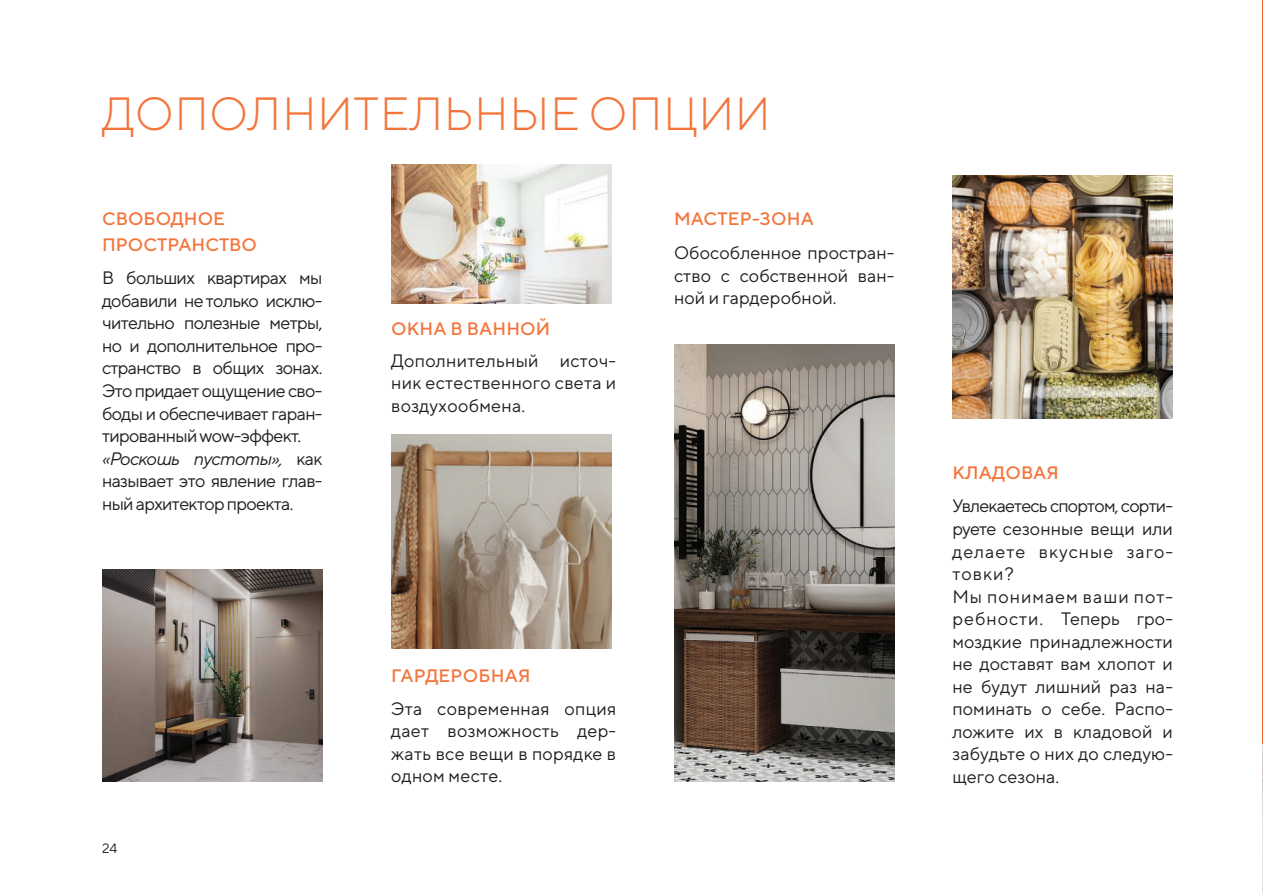
<style>
.page{position:relative;width:1263px;height:893px;background:#fff}
.page>*{position:absolute;margin:0;border:0;box-sizing:border-box;transform-origin:0 0}
.t1{font:300 46.5px "TT Norms";letter-spacing:.01em;color:#f3753c}
.t2{font:18px/22.5px "TT Norms";color:#231f20;text-align:justify}
.t3{font:18px/22.5px "TT Norms";letter-spacing:-.04em;color:#231f20}
.t4{font:500 18px/25.5px "TT Norms";letter-spacing:.01em;color:#f3753c}
.t5{font:13.5px "TT Norms";color:#231f20}
.s1{font-style:italic}
</style>
<div class="page">
<img style="left:1262px;top:0;width:1px;height:893px">
<img style="left:102px;top:569px;width:220px;height:213px">
<img style="left:391px;top:434px;width:221px;height:214px">
<img style="left:391px;top:164px;width:221px;height:139px">
<img style="left:674px;top:344px;width:220px;height:438px">
<img style="left:952px;top:176px;width:221px;height:243px">
<h1 class="t1" style="left:102px;top:85px;width:670px">ДОПОЛНИТЕЛЬНЫЕ ОПЦИИ</h1>
<p class="t4" style="left:102px;top:206px;width:157px">СВОБОДНОЕ<br>ПРОСТРАНСТВО</p>
<p class="t4" style="left:674px;top:206px;width:141px">МАСТЕР-ЗОНА</p>
<p class="t2" style="left:674px;top:241px;width:222px">Обособленное простран&shy;ство с собственной ван&shy;ной и гардеробной.</p>
<p class="t3" style="left:102px;top:267px;width:222px">В больших квартирах мы добавили нетолько исклю&shy;чительно полезные метры, но и дополнительное про&shy;странство в общих зонах.<br>Это придает ощущение сво&shy;боды и обеспечивает гаран&shy;тированный wow-эффект. <span class="s1">«Роскошь пустоты»,</span> как называет это явление глав&shy;ный архитектор проекта.</p>
<p class="t4" style="left:391px;top:315px;width:161px">ОКНА В ВАННОЙ</p>
<p class="t2" style="left:391px;top:349px;width:227px">Дополнительный источ&shy;ник естественного света и воздухообмена.</p>
<p class="t4" style="left:391px;top:663px;width:141px">ГАРДЕРОБНАЯ</p>
<p class="t5" style="left:102px;top:840px;width:17px">24</p>
<p class="t2" style="left:391px;top:697px;width:227px">Эта современная опция дает возможность дер&shy;жать все вещи в порядке в одном месте.</p>
<p class="t4" style="left:952px;top:460px;width:108px">КЛАДОВАЯ</p>
<p class="t2" style="left:952px;top:494px;width:222px;text-align:left">Увлекаетесь спортом, сорти&shy;руете сезонные вещи или делаете вкусные заго&shy;товки?<br>Мы понимаем ваши пот&shy;ребности. Теперь гро&shy;моздкие принадлежности не доставят вам хлопот и не будут лишний раз на&shy;поминать о себе. Распо&shy;ложите их в кладовой и забудьте о них до следую&shy;щего сезона.</p>
</div>
